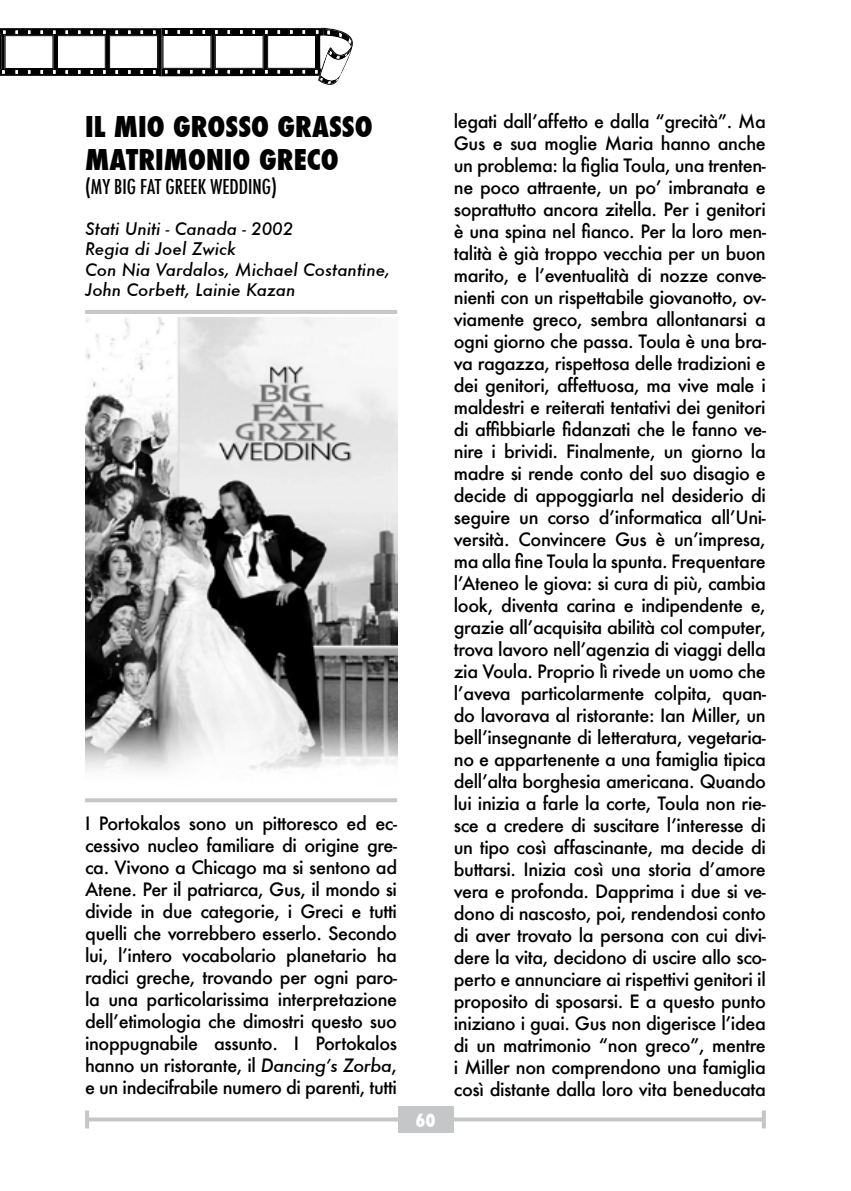
<style>
.page{position:relative;width:851px;height:1191px;background:#fff}
.page>*{position:absolute;margin:0;border:0;box-sizing:border-box;transform-origin:0 0}
.t1{font:800 condensed 28px/33.6px "Futura";color:#000}
.t2{font:500 condensed 20px "Futura";color:#000}
.t3{font:500 18px/22px "Futura";letter-spacing:-.02em;color:#000;text-align:justify}
.t4{font:800 condensed 17.8px "Futura";color:#fff;scale:.95 1}
.t5{font:italic 500 17px/20.4px "Futura";color:#000}
.s1{font-style:italic}
</style>
<div class="page">
<svg style="left:89px;top:1117px;width:672px;height:4px;background:#cbccce"></svg>
<svg style="left:761px;top:1110px;width:4px;height:18px"></svg>
<hr style="left:85px;top:1110px;width:4px;height:18px;background:#c5c6c8">
<div style="left:398px;top:1106px;width:55px;height:26px;background:#c5c6c8"></div>
<hr style="left:85px;top:310px;width:312px;height:4px;background:#c5c6c8">
<img style="left:85px;top:317px;width:313px;height:454px">
<svg style="left:85px;top:798px;width:312px;height:4px"></svg>
<svg style="left:0;top:27px;width:353px;height:58px"></svg>
<h1 class="t1" style="left:85px;top:109px;width:287px">IL MIO GROSSO GRASSO<br>MATRIMON IO GRECO</h1>
<p class="t2" style="left:85px;top:174px;width:193px">(MY BIG FAT GREEK WEDDING)</p>
<p class="t5" style="left:85px;top:218px;width:307px">Stati Uniti - Canada - 2002<br>Regia di Joel Zwick<br>Con Nia Vardalos, Michael Costantine,<br>John Corbett, Lainie Kazan</p>
<p class="t3" style="left:85px;top:812px;width:313px">I Portokalos sono un pittoresco ed ec&shy;cessivo nucleo familiare di origine gre&shy;ca. Vivono a Chicago ma si sentono ad Atene. Per il patriarca, Gus, il mondo si divide in due categorie, i Greci e tutti quelli che vorrebbero esserlo. Secondo lui, l’intero vocabolario planetario ha radici greche, trovando per ogni paro&shy;la una particolarissima interpretazione dell’etimologia che dimostri questo suo inoppugnabile assunto. I Portokalos hanno un ristorante, il <span class="s1">Dancing’s Zorba</span>, e un indecifrabile numero di parenti, tutti</p>
<p class="t4" style="left:415px;top:1108px;width:23px">60</p>
<p class="t3" style="left:454px;top:110px;width:313px">legati dall’affetto e dalla “grecità”. Ma Gus e sua moglie Maria hanno anche un problema: la figlia Toula, una trenten&shy;ne poco attraente, un po’ imbranata e soprattutto ancora zitella. Per i genitori è una spina nel fianco. Per la loro men&shy;talità è già troppo vecchia per un buon marito, e l’eventualità di nozze conve&shy;nienti con un rispettabile giovanotto, ov&shy;viamente greco, sembra allontanarsi a ogni giorno che passa. Toula è una bra&shy;va ragazza, rispettosa delle tradizioni e dei genitori, affettuosa, ma vive male i maldestri e reiterati tentativi dei genitori di affibbiarle fidanzati che le fanno ve&shy;nire i brividi. Finalmente, un giorno la madre si rende conto del suo disagio e decide di appoggiarla nel desiderio di seguire un corso d’informatica all’Uni&shy;versità. Convincere Gus è un’impresa, ma alla fine Toula la spunta. Frequentare l’Ateneo le giova: si cura di più, cambia look, diventa carina e indipendente e, grazie all’acquisita abilità col computer, trova lavoro nell’agenzia di viaggi della zia Voula. Proprio lì rivede un uomo che l’aveva particolarmente colpita, quan&shy;do lavorava al ristorante: Ian Miller, un bell’insegnante di letteratura, vegetaria&shy;no e appartenente a una famiglia tipica dell’alta borghesia americana. Quando lui inizia a farle la corte, Toula non rie&shy;sce a credere di suscitare l’interesse di un tipo così affascinante, ma decide di buttarsi. Inizia così una storia d’amore vera e profonda. Dapprima i due si ve&shy;dono di nascosto, poi, rendendosi conto di aver trovato la persona con cui divi&shy;dere la vita, decidono di uscire allo sco&shy;perto e annunciare ai rispettivi genitori il proposito di sposarsi. E a questo punto iniziano i guai. Gus non digerisce l’idea di un matrimonio “non greco”, mentre i Miller non comprendono una famiglia così distante dalla loro vita beneducata</p>
</div>
